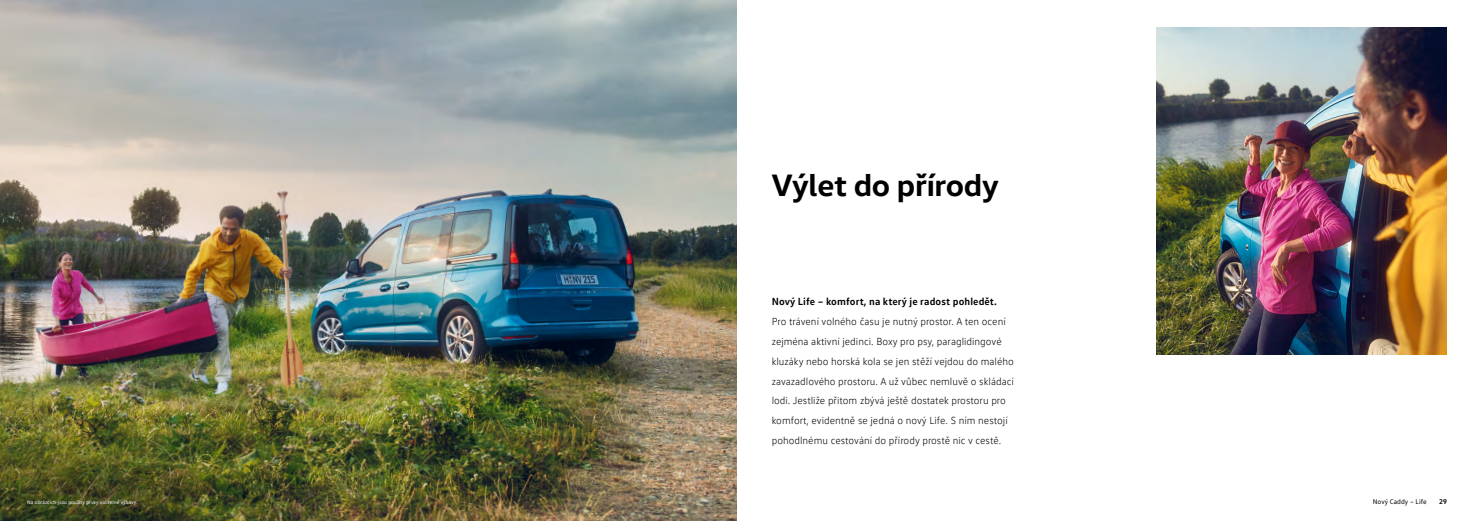
<style>
.page{position:relative;width:1474px;height:521px;background:#fff}
.page>*{position:absolute;margin:0;border:0;box-sizing:border-box;transform-origin:0 0}
.t1{font:700 31.5px "VW Head";letter-spacing:-.01em;color:#000}
.t2{font:300 10.5px/19.9px "VW Text";color:#000}
.t3{font:700 10.5px "VW Text";letter-spacing:.01em;color:#000}
.t4{font:7px "VW Text";letter-spacing:.005em;color:#000}
.t5{font:700 7px "VW Text";color:#000}
.t6{font:5.25px "VW Text";letter-spacing:.005em;color:#fff}
</style>
<div class="page">
<img style="left:1156px;top:27px;width:290px;height:328px">
<img style="left:0;top:0;width:737px;height:521px">
<h1 class="t1" style="left:771px;top:165px;width:228px">Výlet do přírody</h1>
<p class="t3" style="left:771px;top:295px;width:227px">Nový Life – komfort, na který je radost pohledět.</p>
<p class="t2" style="left:771px;top:311px;width:244px">Pro trávení volného času je nutný prostor. A ten ocení zejména aktivní jedinci. Boxy pro psy, paraglidingové kluzáky nebo horská kola se jen stěží vejdou do malého zavazadlového prostoru. A už vůbec nemluvě o skládací lodi. Jestliže přitom zbývá ještě dostatek prostoru pro komfort, evidentně se jedná o nový Life. S ním nestojí pohodlnému cestování do přírody prostě nic v cestě.</p>
<p class="t6" style="left:27px;top:498px;width:112px">Na obrázcích jsou použity prvky volitelné výbavy.</p>
<p class="t4" style="left:1372px;top:497px;width:56px">Nový Caddy – Life</p>
<p class="t5" style="left:1439px;top:497px;width:9px">29</p>
</div>
